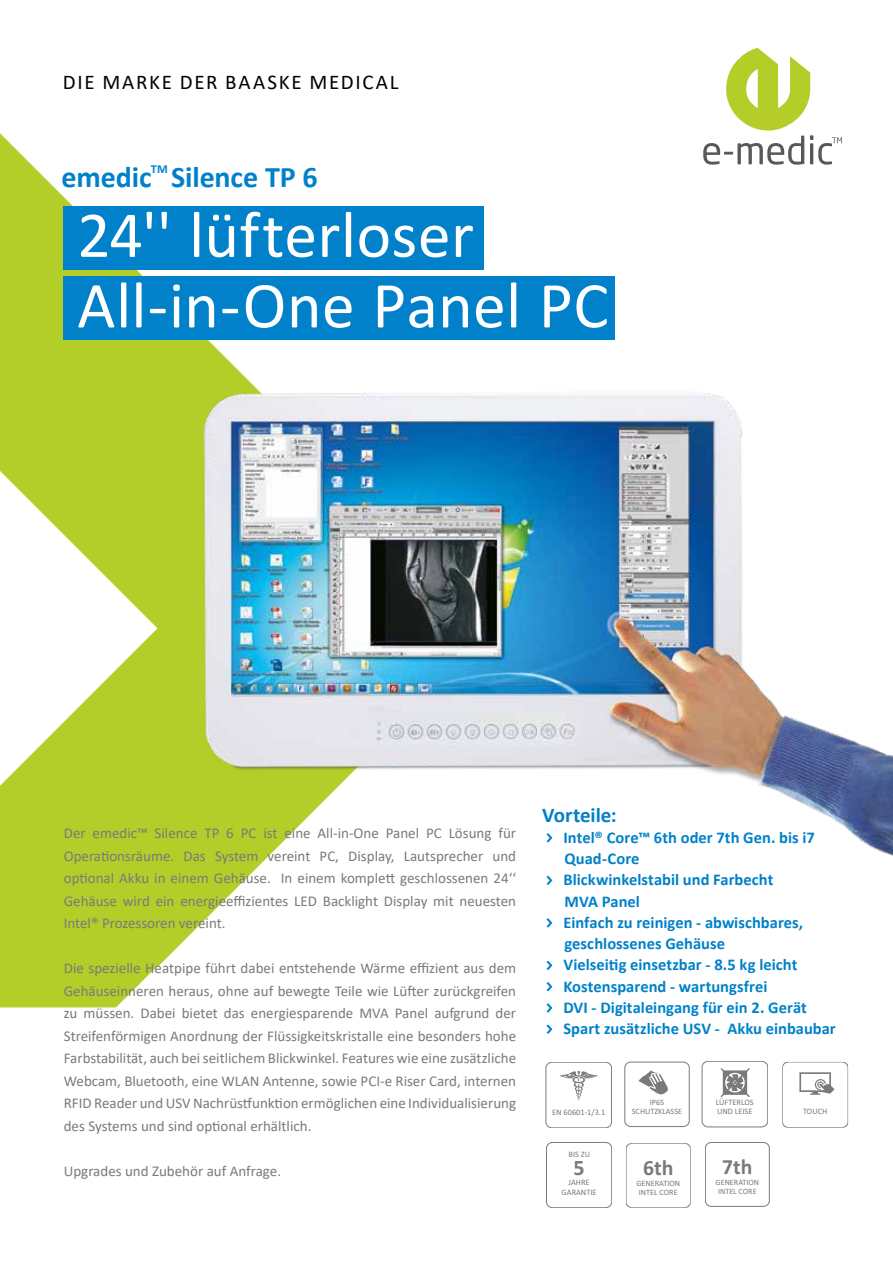
<style>
.page{position:relative;width:893px;height:1263px;background:#fff}
.page>*{position:absolute;margin:0;border:0;box-sizing:border-box;transform-origin:0 0}
.t1{font:66px/70.5px "Calibri";letter-spacing:.005em;color:#fff}
.t2{font:700 30px "Calibri";letter-spacing:-.005em;color:#0081c9}
.t3{font:700 22.05px "Calibri";color:#7a7a79}
.t4{font:700 21.9px "Calibri";color:#7a7a79}
.t5{font:700 21.6px "Calibri";color:#7a7a79}
.t6{font:21px "Calibri";letter-spacing:.085em;color:#000}
.t7{font:700 21px "Calibri";letter-spacing:-.005em;color:#0081c9}
.t8{font:700 16.5px/21.3px "Calibri";color:#0081c9}
.t9{font:15px/22.5px "Calibri";color:#7a7a79;text-align:justify}
.t10{font:700 12.3px "Calibri";color:#0081c9}
.t11{font:8.4px/9.3px "Calibri";color:#7a7a79}
.t12{font:8.25px/9.1px "Calibri";color:#7a7a79;text-align:center}
.t13{font:8.1px/9px "Calibri";color:#7a7a79;text-align:center}
</style>
<div class="page">
<svg style="left:0;top:133px;width:235px;height:874px;fill:#b3cd29"></svg>
<img style="left:152px;top:367px;width:741px;height:543px">
<div style="left:63px;top:206px;width:421px;height:64px;background:#0081c9"></div>
<div style="left:63px;top:276px;width:552px;height:64px;background:#0081c9"></div>
<svg style="left:546px;top:833px;width:6px;height:9px"></svg>
<svg style="left:546px;top:876px;width:6px;height:9px"></svg>
<svg style="left:546px;top:918px;width:6px;height:9px"></svg>
<svg style="left:546px;top:961px;width:6px;height:9px"></svg>
<svg style="left:546px;top:982px;width:6px;height:9px"></svg>
<svg style="left:546px;top:1003px;width:6px;height:9px"></svg>
<svg style="left:546px;top:1024px;width:6px;height:10px"></svg>
<svg style="left:703px;top:48px;width:139px;height:117px"></svg>
<div style="left:702px;top:1061px;width:66px;height:66px;border:1px solid #7a7a79;border-radius:6px"></div>
<svg style="left:720px;top:1068px;width:30px;height:30px"></svg>
<svg style="left:782px;top:1062px;width:66px;height:66px"></svg>
<svg style="left:626px;top:1143px;width:65px;height:65px"></svg>
<div style="left:546px;top:1062px;width:66px;height:66px;border:1px solid #7a7a79;border-radius:6px"></div>
<svg style="left:560px;top:1071px;width:38px;height:30px"></svg>
<div style="left:625px;top:1062px;width:64px;height:65px;border:1px solid #7a7a79;border-radius:6px"></div>
<svg style="left:638px;top:1070px;width:30px;height:25px"></svg>
<div style="left:705px;top:1142px;width:64px;height:64px;border:1px solid #7a7a79;border-radius:6px"></div>
<div style="left:546px;top:1142px;width:66px;height:66px;border:1px solid #7a7a79;border-radius:6px"></div>
<h3 class="t6" style="left:63px;top:68px;width:337px">DIE MARKE DER BAASKE MEDICAL</h3>
<h2 class="t2" style="left:62px;top:156px;width:91px">emedic</h2>
<p class="t10" style="left:151px;top:160px;width:18px">TM</p>
<h2 class="t2" style="left:171px;top:156px;width:148px">Silence TP 6</h2>
<h1 class="t1" style="left:77px;top:198px;width:533px">24'' lüfterloser<br>All-in-One Panel PC</h1>
<p class="t9" style="left:64px;top:822px;width:454px">Der emedic™ Silence TP 6 PC ist eine All-in-One Panel PC Lösung für Operationsräume. Das System vereint PC, Display, Lautsprecher und optional Akku in einem Gehäuse. In einem komplett geschlossenen 24‘‘ Gehäuse wird ein energieeffizientes LED Backlight Display mit neuesten Intel® Prozessoren vereint.</p>
<p class="t9" style="left:64px;top:957px;width:454px">Die spezielle Heatpipe führt dabei entstehende Wärme effizient aus dem Gehäuseinneren heraus, ohne auf bewegte Teile wie Lüfter zurückgreifen zu müssen. Dabei bietet das energiesparende MVA Panel aufgrund der Streifenförmigen Anordnung der Flüssigkeitskristalle eine besonders hohe Farbstabilität, auch bei seitlichem Blickwinkel. Features wie eine zusätzliche Webcam, Bluetooth, eine WLAN Antenne, sowie PCI-e Riser Card, internen RFID Reader und USV Nachrüstfunktion ermöglichen eine Individualisierung des Systems und sind optional erhältlich.</p>
<p class="t9" style="left:64px;top:1159px;width:219px">Upgrades und Zubehör auf Anfrage.</p>
<h3 class="t7" style="left:542px;top:800px;width:76px">Vorteile:</h3>
<p class="t8" style="left:563px;top:826px;width:274px">Intel® Core™ 6th oder 7th Gen. bis i7<br>Quad-Core<br>Blickwinkelstabil und Farbecht<br>MVA Panel<br>Einfach zu reinigen - abwischbares, geschlossenes Gehäuse<br>Vielseitig einsetzbar - 8.5 kg leicht<br>Kostensparend - wartungsfrei<br>DVI - Digitaleingang für ein 2. Gerät<br>Spart zusätzliche USV - Akku einbaubar</p>
<p class="t11" style="left:552px;top:1107px;width:55px">EN 60601-1/3.1</p>
<p class="t12" style="left:632px;top:1097px;width:52px">IP65<br>SCHUTZKLASSE</p>
<p class="t11" style="left:716px;top:1097px;width:39px">LÜFTERLOS<br>UND LEISE</p>
<p class="t11" style="left:803px;top:1107px;width:26px">TOUCH</p>
<p class="t12" style="left:569px;top:1150px;width:23px">BIS ZU</p>
<h3 class="t3" style="left:573px;top:1154px;width:13px">5</h3>
<h3 class="t4" style="left:643px;top:1154px;width:32px">6th</h3>
<h3 class="t5" style="left:722px;top:1153px;width:32px">7th</h3>
<p class="t12" style="left:562px;top:1178px;width:36px">JAHRE<br>GARANTIE</p>
<p class="t12" style="left:636px;top:1178px;width:45px">GENERATION<br>INTEL CORE</p>
<p class="t13" style="left:716px;top:1177px;width:45px">GENERATION<br>INTEL CORE</p>
</div>
